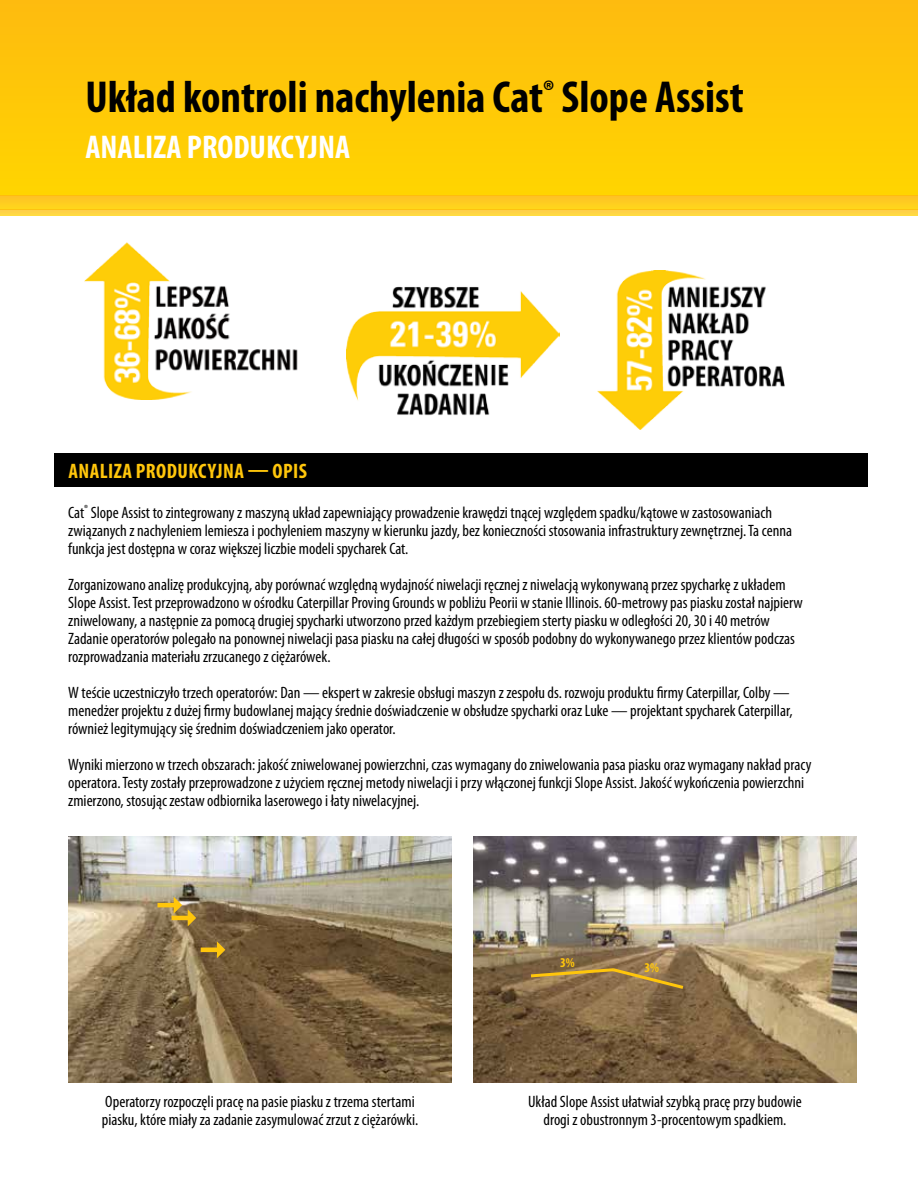
<style>
.page{position:relative;width:918px;height:1188px;background:#fff}
.page>*{position:absolute;margin:0;border:0;box-sizing:border-box;transform-origin:0 0}
.t1{font:700 condensed 45px "Myriad Pro";color:#000}
.t2{font:700 condensed 33px "Myriad Pro";color:#fff}
.t3{font:700 condensed 21px "Myriad Pro";letter-spacing:.02em;color:#ffc60b}
.t4{font:condensed 16.5px/18px "Myriad Pro";color:#000}
.t5{font:700 condensed 13.5px "Myriad Pro";color:#ffc60b}
</style>
<div class="page">
<div style="left:0;top:0;width:918px;height:196px;background:#fec808"></div>
<div style="left:0;top:196px;width:918px;height:13px;background:#fecc21"></div>
<div style="left:0;top:209px;width:918px;height:7px;background:#fed346"></div>
<div style="left:54px;top:454px;width:813px;height:33px;background:#000"></div>
<img style="left:598px;top:271px;width:187px;height:158px">
<img style="left:84px;top:242px;width:214px;height:157px">
<img style="left:347px;top:286px;width:212px;height:130px">
<img style="left:473px;top:837px;width:384px;height:246px">
<img style="left:68px;top:837px;width:384px;height:246px">
<svg style="left:528px;top:966px;width:159px;height:25px;background:#9a7a45"></svg>
<svg style="left:174px;top:897px;width:8px;height:17px"></svg>
<hr style="left:157px;top:903px;width:21px;height:4px;background:#ffc60b">
<svg style="left:188px;top:909px;width:8px;height:17px"></svg>
<hr style="left:172px;top:916px;width:20px;height:4px;background:#ffc60b">
<svg style="left:217px;top:941px;width:8px;height:17px"></svg>
<hr style="left:201px;top:948px;width:20px;height:4px;background:#ffc60b">
<h1 class="t1" style="left:85px;top:68px;width:660px">Układ kontroli nachylenia Cat<sup>®</sup> Slope Assist</h1>
<h2 class="t2" style="left:85px;top:126px;width:266px">ANALIZA PRODUKCYJNA</h2>
<p class="t3" style="left:68px;top:458px;width:240px">ANALIZA PRODUKCYJNA — OPIS</p>
<p class="t4" style="left:68px;top:503px;width:725px">Cat<sup>®</sup> Slope Assist to zintegrowany z maszyną układ zapewniający prowadzenie krawędzi tnącej względem spadku/kątowe w zastosowaniach związanych z nachyleniem lemiesza i pochyleniem maszyny w kierunku jazdy, bez konieczności stosowania infrastruktury zewnętrznej. Ta cenna funkcja jest dostępna w coraz większej liczbie modeli spycharek Cat.</p>
<p class="t4" style="left:68px;top:575px;width:736px">Zorganizowano analizę produkcyjną, aby porównać względną wydajność niwelacji ręcznej z niwelacją wykonywaną przez spycharkę z układem Slope Assist. Test przeprowadzono w ośrodku Caterpillar Proving Grounds w pobliżu Peorii w stanie Illinois. 60-metrowy pas piasku został najpierw zniwelowany, a następnie za pomocą drugiej spycharki utworzono przed każdym przebiegiem sterty piasku w odległości 20, 30 i 40 metrów Zadanie operatorów polegało na ponownej niwelacji pasa piasku na całej długości w sposób podobny do wykonywanego przez klientów podczas rozprowadzania materiału zrzucanego z ciężarówek.</p>
<p class="t4" style="left:68px;top:683px;width:726px">W teście uczestniczyło trzech operatorów: Dan — ekspert w zakresie obsługi maszyn z zespołu ds. rozwoju produktu firmy Caterpillar, Colby — menedżer projektu z dużej firmy budowlanej mający średnie doświadczenie w obsłudze spycharki oraz Luke — projektant spycharek Caterpillar, również legitymujący się średnim doświadczeniem jako operator.</p>
<p class="t4" style="left:68px;top:755px;width:745px">Wyniki mierzono w trzech obszarach: jakość zniwelowanej powierzchni, czas wymagany do zniwelowania pasa piasku oraz wymagany nakład pracy operatora. Testy zostały przeprowadzone z użyciem ręcznej metody niwelacji i przy włączonej funkcji Slope Assist. Jakość wykończenia powierzchni zmierzono, stosując zestaw odbiornika laserowego i łaty niwelacyjnej.</p>
<p class="t5" style="left:560px;top:954px;width:16px">3%</p>
<p class="t5" style="left:644px;top:959px;width:16px">3%</p>
<p class="t4" style="left:102px;top:1093px;width:318px">Operatorzy rozpoczęli pracę na pasie piasku z trzema stertami piasku, które miały za zadanie zasymulować zrzut z ciężarówki.</p>
<p class="t4" style="left:528px;top:1093px;width:275px;text-align:center">Układ Slope Assist ułatwiał szybką pracę przy budowie drogi z obustronnym 3-procentowym spadkiem.</p>
</div>
